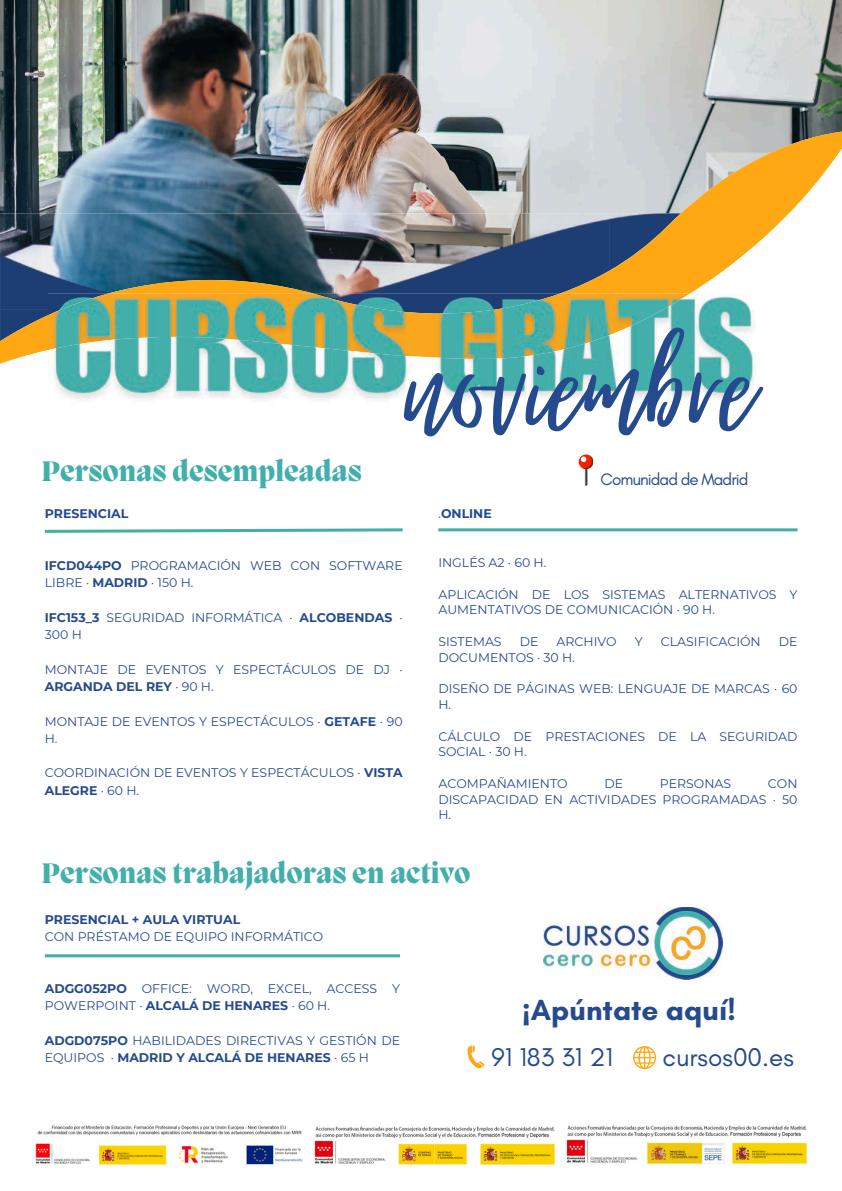
<style>
.page{position:relative;width:842px;height:1191px;background:#fff}
.page>*{position:absolute;margin:0;border:0;box-sizing:border-box;transform-origin:0 0}
.t1{font:191px "Virtual";color:#254b8e}
.t2{font:700 29.7px "Glacial Indifference";color:#254b8e}
.t3{font:800 29px "Migra";letter-spacing:.005em;color:#42afaa}
.t4{font:26.1px "Glacial Indifference";color:#254b8e}
.t5{font:17px "Glacial Indifference";letter-spacing:-.055em;color:#254b8e}
.t6{font:12.5px/17.3px "Montserrat";color:#254b8e}
.t7{font:700 12.5px "Montserrat";color:#254b8e}
.s1{font-weight:700}
.s2{font-weight:400}
.s3{font-family:"Noto Sans"}
</style>
<div class="page">
<img style="left:314px;top:1126px;width:241px;height:39px">
<img style="left:35px;top:1125px;width:268px;height:40px">
<img style="left:566px;top:1125px;width:241px;height:39px">
<img style="left:0;top:0;width:842px;height:129px">
<img style="left:0;top:129px;width:842px;height:403px">
<hr style="left:45px;top:954px;width:355px;height:3px;background:#42afaa">
<svg style="left:42px;top:527px;width:364px;height:6px"></svg>
<svg style="left:467px;top:1045px;width:17px;height:23px"></svg>
<svg style="left:633px;top:1046px;width:23px;height:23px"></svg>
<img style="left:544px;top:907px;width:178px;height:72px">
<hr style="left:438px;top:528px;width:359px;height:3px;background:#42afaa">
<img style="left:48px;top:293px;width:570px;height:66px">
<img style="left:618px;top:293px;width:143px;height:135px">
<img style="left:48px;top:337px;width:463px;height:91px">
<img style="left:511px;top:331px;width:107px;height:27px">
<svg style="left:579px;top:454px;width:14px;height:15px"></svg>
<svg style="left:581px;top:455px;width:12px;height:31px"></svg>
<h3 class="t3" style="left:42px;top:458px;width:322px">Personas desempleadas</h3>
<h1 class="t1" style="left:404px;top:284px;width:352px">noviembre</h1>
<h3 class="t5" style="left:658px;top:468px;width:149px">Comunidad e Madrid</h3>
<h3 class="t5" style="left:601px;top:468px;width:149px">Comunidad de Madrid</h3>
<p class="t7" style="left:45px;top:506px;width:85px">PRESENCIAL</p>
<p class="t6" style="left:45px;top:557px;width:359px"><span class="s1">IFCD044PO</span> PROGRAMACIÓN WEB CON SOFTWARE<br>LIBRE · <span class="s1">MADRID</span> · 150 H.</p>
<p class="t6" style="left:45px;top:608px;width:359px"><span class="s1">IFC153_3</span> SEGURIDAD INFORMÁTICA · <span class="s1">ALCOBENDAS</span> ·<br>300 H</p>
<p class="t6" style="left:45px;top:660px;width:359px">MONTAJE DE EVENTOS Y ESPECTÁCULOS DE DJ ·<br><span class="s1">ARGANDA DEL REY</span> · 90 H.</p>
<p class="t6" style="left:45px;top:712px;width:359px">MONTAJE DE EVENTOS Y ESPECTÁCULOS · <span class="s1">GETAFE</span> · 90<br>H.</p>
<p class="t6" style="left:45px;top:764px;width:359px">COORDINACIÓN DE EVENTOS Y ESPECTÁCULOS · <span class="s1">VISTA<br>ALEGRE</span> · 60 H.</p>
<p class="t7" style="left:438px;top:505px;width:55px"><span class="s2">.</span>ONLINE</p>
<p class="t6" style="left:438px;top:554px;width:109px">INGLÉS A2 · 60 H.</p>
<p class="t6" style="left:438px;top:586px;width:361px;line-height:15.8px">APLICACIÓN DE LOS SISTEMAS ALTERNATIVOS Y<br>AUMENTATIVOS DE COMUNICACIÓN · 90 H.</p>
<p class="t6" style="left:438px;top:632px;width:65px">SISTEMAS</p>
<p class="t6" style="left:520px;top:632px;width:20px">DE</p>
<p class="t6" style="left:557px;top:632px;width:62px">ARCHIVO</p>
<p class="t6" style="left:635px;top:632px;width:9px">Y</p>
<p class="t6" style="left:661px;top:632px;width:101px">CLASIFICACIÓN</p>
<p class="t6" style="left:779px;top:632px;width:20px">DE</p>
<p class="t6" style="left:438px;top:648px;width:138px">DOCUMENTOS · 30 H.</p>
<p class="t6" style="left:438px;top:680px;width:361px;line-height:15.7px">DISEÑO DE PÁGINAS WEB: LENGUAJE DE MARCAS · 60<br>H.</p>
<p class="t6" style="left:438px;top:728px;width:361px;line-height:15.8px">CÁLCULO DE PRESTACIONES DE LA SEGURIDAD<br>SOCIAL · 30 H.</p>
<p class="t6" style="left:438px;top:774px;width:131px">ACOMPAÑAMIENTO</p>
<p class="t6" style="left:604px;top:774px;width:20px">DE</p>
<p class="t6" style="left:660px;top:774px;width:73px">PERSONAS</p>
<p class="t6" style="left:438px;top:775px;width:361px;line-height:15.7px;text-align:justify;text-indent:330px">CON DISCAPACIDAD EN ACTIVIDADES PROGRAMADAS · 50<br>H.</p>
<h3 class="t3" style="left:42px;top:859px;width:430px">Personas trabajadoras en activo</h3>
<p class="t7" style="left:45px;top:911px;width:197px">PRESENCIAL + AULA VIRTUAL</p>
<p class="t6" style="left:45px;top:928px;width:280px">CON PRÉSTAMO DE EQUIPO INFORMÁTICO</p>
<p class="t6" style="left:45px;top:979px;width:357px"><span class="s1">ADGG052PO</span> OFFICE: WORD, EXCEL, ACCESS Y<br>POWERPOINT · <span class="s1">ALCALÁ DE HENARES</span> · 60 H.</p>
<p class="t6" style="left:45px;top:1031px;width:357px"><span class="s1">ADGD075PO</span> HABILIDADES DIRECTIVAS Y GESTIÓN DE<br>EQUIPOS · <span class="s1">MADRID Y ALCALÁ DE HENARES</span> · 65 H</p>
<h2 class="t2" style="left:522px;top:992px;width:215px"><span class="s3">¡</span>Apúntate aquí!</h2>
<h3 class="t4" style="left:491px;top:1041px;width:123px">91 183 31 21</h3>
<h3 class="t4" style="left:662px;top:1041px;width:133px">cursos00.es</h3>
</div>
